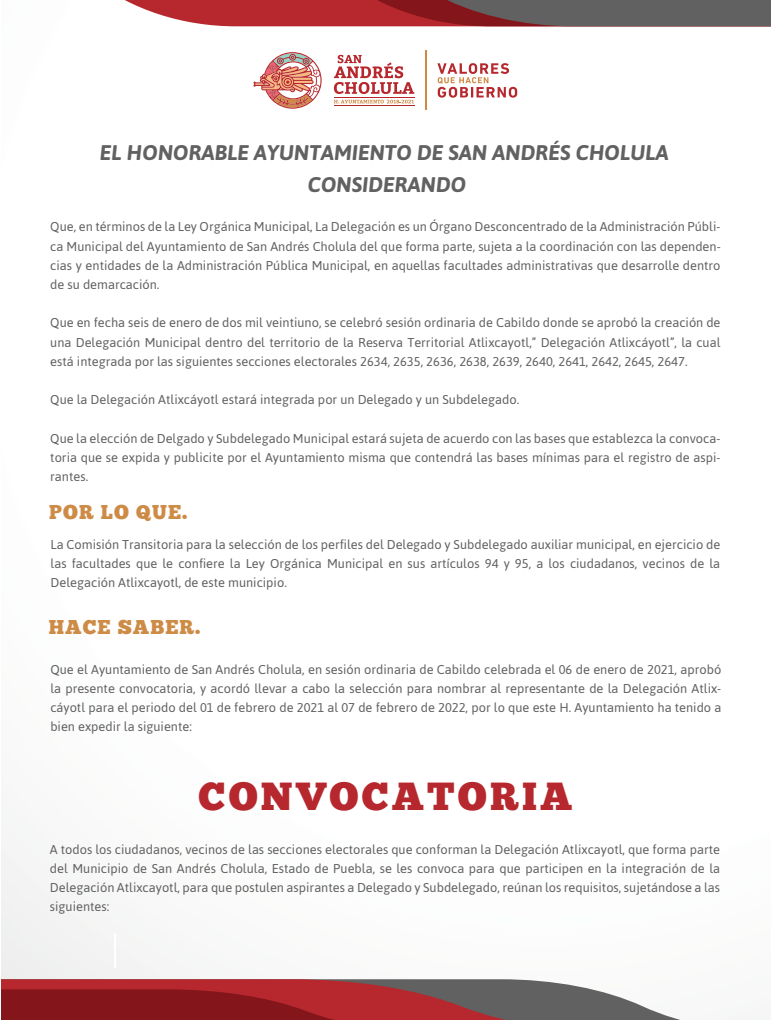
<style>
.page{position:relative;width:772px;height:1020px;background:#fff}
.page>*{position:absolute;margin:0;border:0;box-sizing:border-box;transform-origin:0 0}
.t1{font:39.2px "Chunk Five";letter-spacing:.08em;color:#b6282d}
.t2{font:italic 700 21.2px/32px "Asap";color:#606160;text-align:center}
.t3{font:20px "Chunk Five";letter-spacing:.055em;color:#ce8b46}
.t4{font:12.8px/19.2px "Asap";color:#606160;text-align:justify}
</style>
<div class="page">
<svg style="left:1px;top:979px;width:589px;height:10px;background:#9d484b"></svg>
<svg style="left:1px;top:989px;width:680px;height:31px;background:#8e3c3f"></svg>
<svg style="left:125px;top:0;width:645px;height:26px;background:#8e4a4c"></svg>
<svg style="left:333px;top:55px;width:81px;height:39px"></svg>
<svg style="left:334px;top:100px;width:79px;height:4px"></svg>
<hr style="left:334px;top:97px;width:80px;height:1px;background:#b6282d">
<hr style="left:334px;top:105px;width:80px;height:1px;background:#b6282d">
<svg style="left:437px;top:63px;width:80px;height:35px"></svg>
<hr style="left:424px;top:51px;width:2px;height:59px;background:#ce8b46">
<svg style="left:253px;top:52px;width:68px;height:57px"></svg>
<h2 class="t2" style="left:100px;top:136px;width:570px">EL HONORABLE AYUNTAMIENTO DE SAN ANDRÉS CHOLULA<br>CONSIDERANDO</h2>
<p class="t4" style="left:50px;top:217px;width:671px">Que, en términos de la Ley Orgánica Municipal, La Delegación es un Órgano Desconcentrado de la Administración Públi&shy;ca Municipal del Ayuntamiento de San Andrés Cholula del que forma parte, sujeta a la coordinación con las dependen&shy;cias y entidades de la Administración Pública Municipal, en aquellas facultades administrativas que desarrolle dentro de su demarcación.</p>
<p class="t4" style="left:50px;top:313px;width:671px">Que en fecha seis de enero de dos mil veintiuno, se celebró sesión ordinaria de Cabildo donde se aprobó la creación de una Delegación Municipal dentro del territorio de la Reserva Territorial Atlixcayotl,” Delegación Atlixcáyotl”, la cual está integrada por las siguientes secciones electorales 2634, 2635, 2636, 2638, 2639, 2640, 2641, 2642, 2645, 2647.</p>
<p class="t4" style="left:50px;top:390px;width:470px">Que la Delegación Atlixcáyotl estará integrada por un Delegado y un Subdelegado.</p>
<p class="t4" style="left:50px;top:428px;width:671px">Que la elección de Delgado y Subdelegado Municipal estará sujeta de acuerdo con las bases que establezca la convoca&shy;toria que se expida y publicite por el Ayuntamiento misma que contendrá las bases mínimas para el registro de aspi&shy;rantes.</p>
<h3 class="t3" style="left:49px;top:500px;width:139px">POR LO QUE.</h3>
<p class="t4" style="left:51px;top:534px;width:670px">La Comisión Transitoria para la selección de los perfiles del Delegado y Subdelegado auxiliar municipal, en ejercicio de las facultades que le confiere la Ley Orgánica Municipal en sus artículos 94 y 95, a los ciudadanos, vecinos de la Delegación Atlixcayotl, de este municipio.</p>
<h3 class="t3" style="left:49px;top:615px;width:153px">HACE SABER.</h3>
<p class="t4" style="left:50px;top:659px;width:672px">Que el Ayuntamiento de San Andrés Cholula, en sesión ordinaria de Cabildo celebrada el 06 de enero de 2021, aprobó la presente convocatoria, y acordó llevar a cabo la selección para nombrar al representante de la Delegación Atlix&shy;cáyotl para el periodo del 01 de febrero de 2021 al 07 de febrero de 2022, por lo que este H. Ayuntamiento ha tenido a bien expedir la siguiente:</p>
<h1 class="t1" style="left:198px;top:773px;width:375px">CONVOCATORIA</h1>
<p class="t4" style="left:50px;top:839px;width:671px">A todos los ciudadanos, vecinos de las secciones electorales que conforman la Delegación Atlixcayotl, que forma parte del Municipio de San Andrés Cholula, Estado de Puebla, se les convoca para que participen en la integración de la Delegación Atlixcayotl, para que postulen aspirantes a Delegado y Subdelegado, reúnan los requisitos, sujetándose a las siguientes:</p>
</div>
